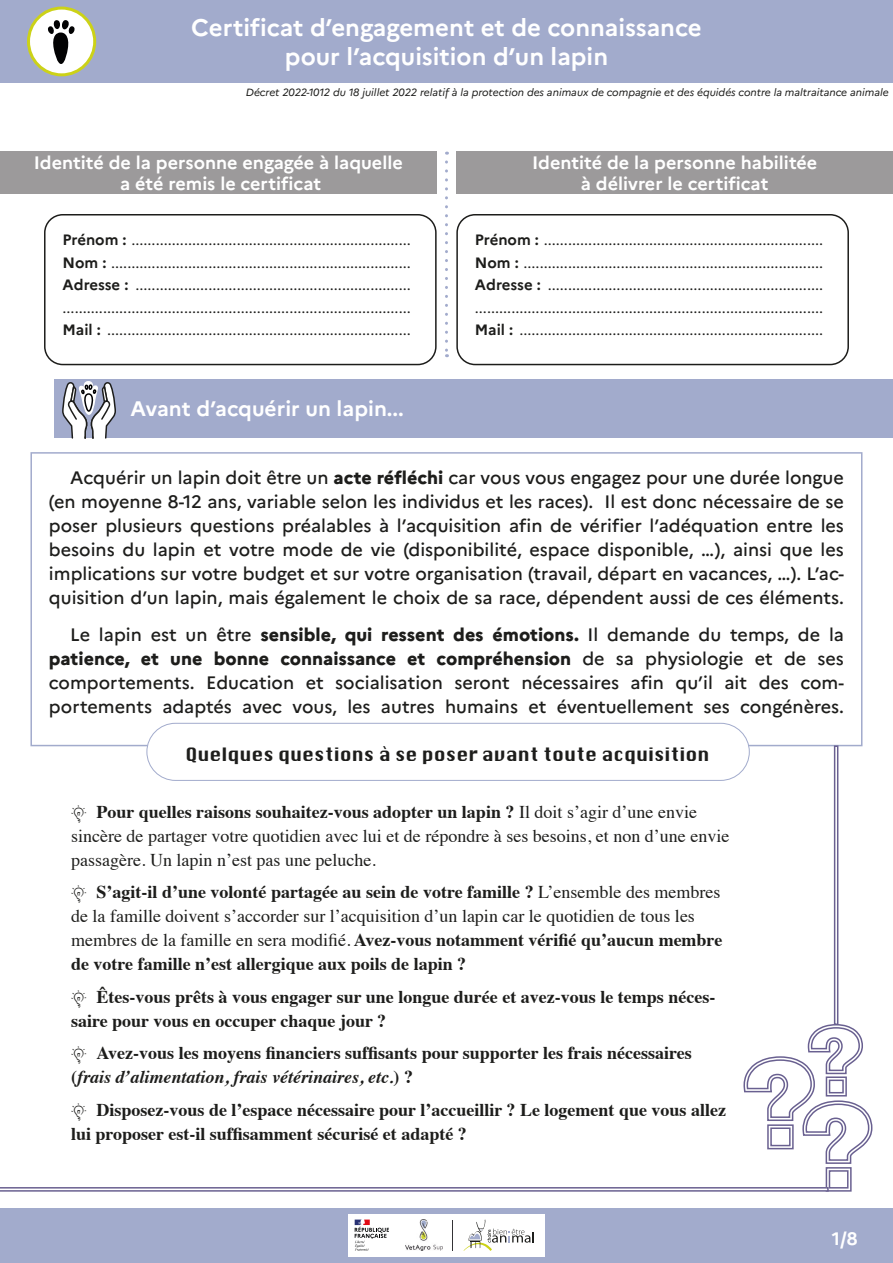
<style>
.page{position:relative;width:893px;height:1263px;background:#fff}
.page>*{position:absolute;margin:0;border:0;box-sizing:border-box;transform-origin:0 0}
.t1{font:700 24px "Marianne";color:#fff}
.marianne_titre{font:700 21px "Marianne";color:#fff}
.marianne_corps_de_te{font:500 18px/24px "Marianne";color:#1d1d1b;text-align:justify}
.t2{font:700 18px/24px "Times";color:#1d1d1b}
.t3{font:18px/24px "Times";color:#1d1d1b}
.marianne_corps_de_te-2{font:700 18px "Marianne";color:#fff}
.t4{font:18px "Krungthep";color:#1d1d1b}
.marianne_tabulation{font:15px "Marianne";color:#1d1d1b}
.t5{font:italic 10.5px "Marianne";color:#1d1d1b}
.s1{font-weight:700}
.s2{font-weight:800}
.s3{font-weight:400}
.s4{font-style:italic}
</style>
<div class="page">
<div style="left:0;top:1209px;width:893px;height:54px;background:#a2abcc"></div>
<div style="left:349px;top:1214px;width:195px;height:42px;background:#fff"></div>
<svg style="left:355px;top:1219px;width:34px;height:32px"></svg>
<img style="left:405px;top:1220px;width:37px;height:31px">
<svg style="left:464px;top:1219px;width:70px;height:32px"></svg>
<hr style="left:453px;top:1220px;width:1px;height:31px;background:#343336">
<div style="left:0;top:0;width:893px;height:83px;background:#a2abcc"></div>
<svg style="left:29px;top:8px;width:66px;height:67px"></svg>
<div style="left:27px;top:7px;width:69px;height:69px;border:3px solid #ccd218;border-radius:50%"></div>
<div style="left:0;top:152px;width:437px;height:42px;background:#9c9a9b"></div>
<div style="left:456px;top:152px;width:437px;height:42px;background:#9c9a9b"></div>
<svg style="left:445px;top:162px;width:3px;height:195px"></svg>
<div style="left:44px;top:214px;width:393px;height:151px;border:2px solid #1d1d1b;border-radius:18px"></div>
<div style="left:54px;top:379px;width:839px;height:58px;background:#a2abcc"></div>
<div style="left:30px;top:452px;width:832px;height:294px;border:2px solid #a2abcc"></div>
<div style="left:147px;top:723px;width:602px;height:57px;background:#fff;border-radius:29px"></div>
<div style="left:147px;top:723px;width:603px;height:58px;border:1px solid #a2abcc;border-radius:29px"></div>
<svg style="left:834px;top:745px;width:4px;height:273px"></svg>
<div style="left:456px;top:214px;width:393px;height:151px;border:2px solid #1d1d1b;border-radius:18px"></div>
<svg style="left:43px;top:11px;width:34px;height:58px"></svg>
<svg style="left:61px;top:381px;width:56px;height:58px"></svg>
<svg style="left:0;top:1018px;width:873px;height:174px"></svg>
<p class="t1" style="left:191px;top:13px;width:512px">Certificat d’engagement et de connaissance</p>
<p class="t1" style="left:285px;top:42px;width:325px">pour l’acquisition d’un lapin</p>
<p class="t5" style="left:246px;top:85px;width:644px">Décret 2022-1012 du 18 juillet 2022 relatif à la protection des animaux de compagnie et des équidés contre la maltraitance animale</p>
<p class="marianne_corps_de_te-2" style="left:34px;top:151px;width:371px">Identité de la personne engagée à laquelle</p>
<p class="marianne_corps_de_te-2" style="left:120px;top:173px;width:203px">a été remis le certificat</p>
<p class="marianne_tabulation" style="left:63px;top:231px;width:350px"><span class="s1">Prénom :</span> .....................................................................</p>
<p class="marianne_tabulation" style="left:63px;top:253px;width:350px"><span class="s1">Nom :</span> ..........................................................................</p>
<p class="marianne_tabulation" style="left:63px;top:276px;width:350px"><span class="s1">Adresse :</span> ....................................................................</p>
<p class="marianne_tabulation" style="left:63px;top:298px;width:350px">......................................................................................</p>
<p class="marianne_tabulation" style="left:63px;top:321px;width:350px"><span class="s1">Mail :</span> ...........................................................................</p>
<p class="marianne_titre" style="left:131px;top:396px;width:275px">Avant d’acquérir un lapin...</p>
<p class="marianne_corps_de_te-2" style="left:532px;top:151px;width:287px">Identité de la personne habilitée</p>
<p class="marianne_corps_de_te-2" style="left:581px;top:173px;width:189px">à délivrer le certificat</p>
<p class="marianne_tabulation" style="left:475px;top:231px;width:350px"><span class="s1">Prénom :</span> .....................................................................</p>
<p class="marianne_tabulation" style="left:475px;top:253px;width:350px"><span class="s1">Nom :</span> ..........................................................................</p>
<p class="marianne_tabulation" style="left:475px;top:276px;width:350px"><span class="s1">Adresse :</span> ....................................................................</p>
<p class="marianne_tabulation" style="left:475px;top:298px;width:350px">......................................................................................</p>
<p class="marianne_tabulation" style="left:475px;top:321px;width:350px"><span class="s1">Mail :</span> ...........................................................................</p>
<p class="marianne_corps_de_te" style="left:49px;top:466px;width:796px;text-indent:21px">Acquérir un lapin doit être un <span class="s2">acte réfléchi</span> car vous vous engagez pour une durée longue (en moyenne 8-12 ans, variable selon les individus et les races). Il est donc nécessaire de se poser plusieurs questions préalables à l’acquisition afin de vérifier l’adéquation entre les besoins du lapin et votre mode de vie (disponibilité, espace disponible, …), ainsi que les implications sur votre budget et sur votre organisation (travail, départ en vacances, …). L’ac&shy;quisition d’un lapin, mais également le choix de sa race, dépendent aussi de ces éléments.</p>
<p class="marianne_corps_de_te" style="left:49px;top:622px;width:796px;text-indent:21px">Le lapin est un être <span class="s2">sensible, qui ressent des émotions.</span> Il demande du temps, de la <span class="s2">patience, et une bonne connaissance et compréhension</span> de sa physiologie et de ses comportements. Education et socialisation seront nécessaires afin qu’il ait des com&shy;portements adaptés avec vous, les autres humains et éventuellement ses congénères.</p>
<p class="t4" style="left:185px;top:744px;width:526px">Quelques questions à se poser avant toute acquisition</p>
<p class="t3" style="left:71px;top:798px;width:660px;text-indent:26px"><span class="s1">Pour quelles raisons souhaitez-vous adopter un lapin ?</span> Il doit s’agir d’une envie sincère de partager votre quotidien avec lui et de répondre à ses besoins, et non d’une envie passagère. Un lapin n’est pas une peluche.</p>
<p class="t2" style="left:71px;top:878px;width:653px;text-indent:26px">S’agit-il d’une volonté partagée au sein de votre famille ? <span class="s3">L’ensemble des membres de la famille doivent s’accorder sur l’acquisition d’un lapin car le quotidien de tous les membres de la famille en sera modifié.</span> Avez-vous notamment vérifié qu’aucun membre de votre famille n’est allergique aux poils de lapin ?</p>
<p class="t2" style="left:71px;top:983px;width:646px;text-indent:26px">Êtes-vous prêts à vous engager sur une longue durée et avez-vous le temps néces&shy;saire pour vous en occuper chaque jour ?</p>
<p class="t2" style="left:71px;top:1039px;width:622px;text-indent:26px">Avez-vous les moyens financiers suffisants pour supporter les frais nécessaires (<span class="s4">frais d’alimentation, frais vétérinaires, etc.</span>) ?</p>
<p class="t2" style="left:71px;top:1096px;width:656px;text-indent:26px">Disposez-vous de l’espace nécessaire pour l’accueillir ? Le logement que vous allez lui proposer est-il suffisamment sécurisé et adapté ?</p>
<p class="marianne_corps_de_te-2" style="left:832px;top:1228px;width:27px">1/8</p>
</div>
